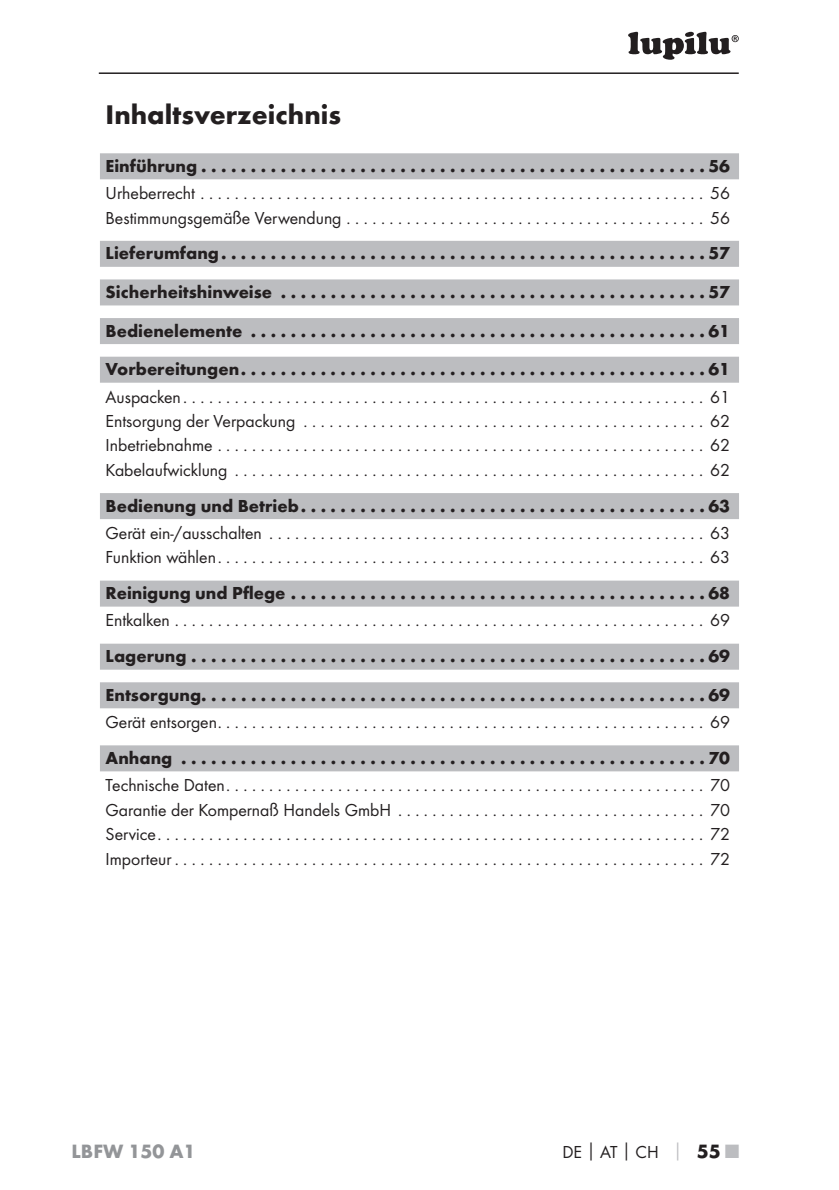
<style>
.page{position:relative;width:839px;height:1190px;background:#fff}
.page>*{position:absolute;margin:0;border:0;box-sizing:border-box;transform-origin:0 0}
.t1{font:700 28px "Futura";color:#231f20}
.t2{font:700 20px "Futura";color:#939598}
.t3{font:18px/24.4px "Futura Boo";color:#231f20}
.t4{font:700 18px/38.6px "Futura";color:#231f20;text-align:justify}
.s1{font-family:"Futura";font-weight:700}
.s2{font-family:"Futura";font-weight:700;color:#bcbdc0}
.s3{font-family:"Futura";font-weight:700;font-size:20px}
.s4{font-family:"Futura";font-weight:700;font-size:20px;color:#bcbdc0}
</style>
<div class="page">
<hr style="left:99px;top:72px;width:639px;height:2px;background:#231f20">
<svg style="left:628px;top:32px;width:110px;height:28px"></svg>
<div style="left:100px;top:153px;width:638px;height:26px;background:#bcbdc0"></div>
<div style="left:100px;top:241px;width:638px;height:26px;background:#bcbdc0"></div>
<div style="left:100px;top:279px;width:638px;height:26px;background:#bcbdc0"></div>
<div style="left:100px;top:318px;width:638px;height:26px;background:#bcbdc0"></div>
<div style="left:100px;top:357px;width:638px;height:26px;background:#bcbdc0"></div>
<div style="left:100px;top:493px;width:638px;height:26px;background:#bcbdc0"></div>
<div style="left:100px;top:580px;width:638px;height:26px;background:#bcbdc0"></div>
<div style="left:100px;top:643px;width:638px;height:26px;background:#bcbdc0"></div>
<div style="left:100px;top:682px;width:638px;height:26px;background:#bcbdc0"></div>
<div style="left:100px;top:745px;width:638px;height:26px;background:#bcbdc0"></div>
<h1 class="t1" style="left:105px;top:103px;width:237px">Inhaltsverzeichnis</h1>
<p class="t4" style="left:105px;top:148px;width:625px">Einführung ...................................................56</p>
<p class="t3" style="left:105px;top:182px;width:625px">Urheberrecht ........................................................... 56<br>Bestimmungsgemäße Verwendung .......................................... 56</p>
<p class="t4" style="left:105px;top:236px;width:625px">Lieferumfang .................................................57<br>Sicherheitshinweise ...........................................57<br>Bedienelemente ..............................................61<br>Vorbereitungen ...............................................61</p>
<p class="t3" style="left:105px;top:385px;width:625px;text-align:justify">Auspacken ............................................................. 61<br>Entsorgung der Verpackung ............................................... 62<br>Inbetriebnahme ......................................................... 62<br>Kabelaufwicklung ....................................................... 62</p>
<p class="t4" style="left:105px;top:488px;width:625px">Bedienung und Betrieb .........................................63</p>
<p class="t3" style="left:105px;top:522px;width:625px">Gerät ein-/ausschalten ................................................... 63<br>Funktion wählen ......................................................... 63</p>
<p class="t4" style="left:105px;top:575px;width:625px">Reinigung und Pflege ..........................................68</p>
<p class="t3" style="left:105px;top:609px;width:625px">Entkalken .............................................................. 69</p>
<p class="t4" style="left:105px;top:638px;width:625px">Lagerung ....................................................69<br>Entsorgung. . . . . . . . . . . . . . . . . . . . . . . . . . . . . . . . . . . . . . . . . . . . . . . . . . . 69</p>
<p class="t3" style="left:105px;top:711px;width:625px">Gerät entsorgen ......................................................... 69</p>
<p class="t4" style="left:105px;top:740px;width:625px">Anhang .....................................................70</p>
<p class="t3" style="left:105px;top:774px;width:625px;text-align:justify">Technische Daten ........................................................ 70<br>Garantie der Kompernaß Handels GmbH .................................... 70<br>Service ................................................................ 72<br>Importeur .............................................................. 72</p>
<p class="t2" style="left:71px;top:1143px;width:125px">LBFW 150 A1</p>
<p class="t3" style="left:562px;top:1140px;width:178px">DE<span class="s1">│</span>AT<span class="s1">│</span>CH <span class="s2">│</span> <span class="s3">55</span> <span class="s4">■</span></p>
</div>
